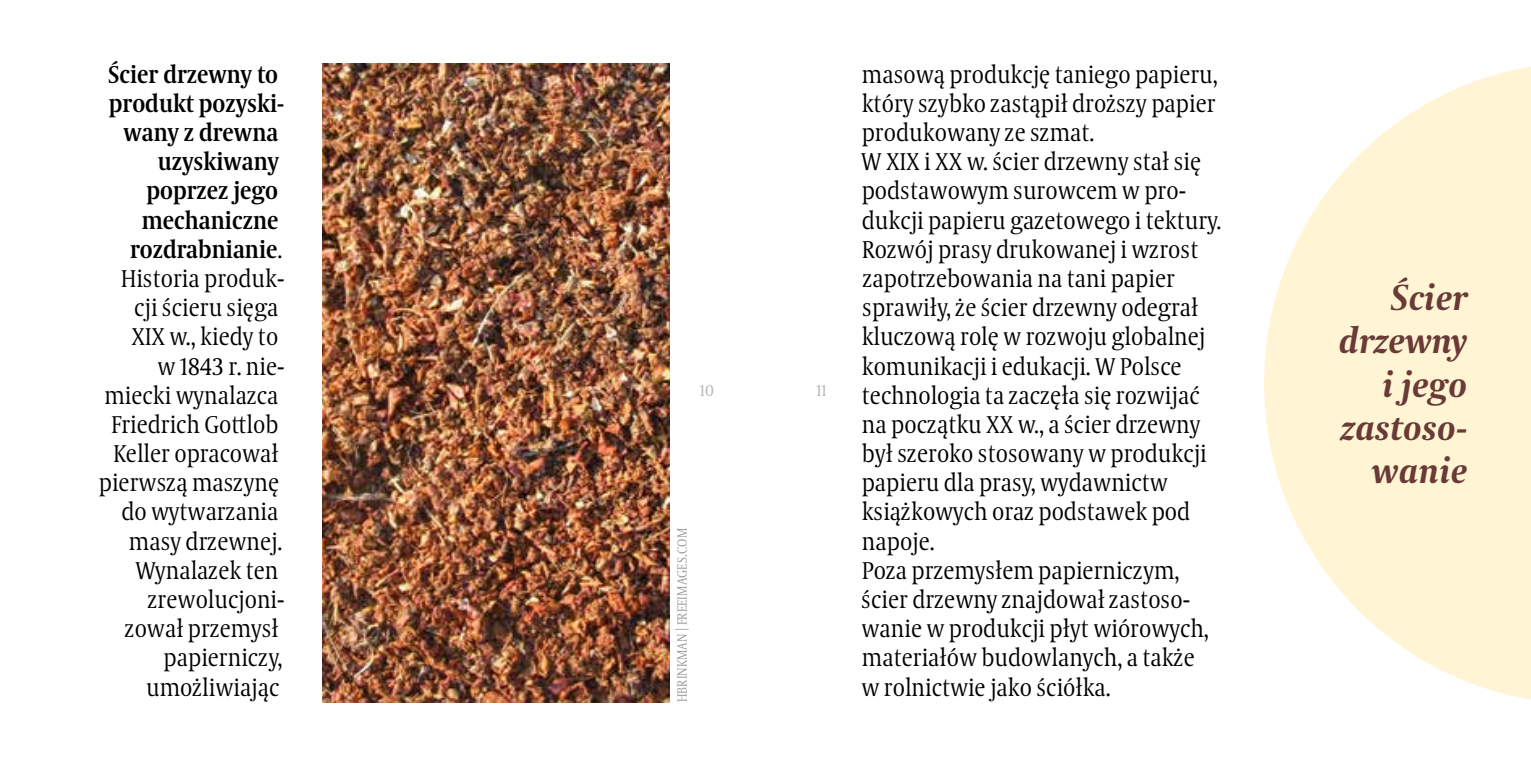
<style>
.page{position:relative;width:1531px;height:766px;background:#fff}
.page>*{position:absolute;margin:0;border:0;box-sizing:border-box;transform-origin:0 0}
.t1{font:italic 700 36px/43.2px "Coranto 2";color:#6a3b36;text-align:right}
.t2{font:24.3px/29.2px "Coranto 2 Headline Lt";color:#000;text-align:right}
.t3{font:600 24.3px/29.2px "Coranto 2 Headline SB";color:#000;text-align:right}
.t4{font:15.75px "Coranto 2 Headline Lt";color:#b3b2b2}
.t5{font:13.5px "Coranto 2 Headline Lt";letter-spacing:.01em;color:#9d9d9c}
.s1{font-family:"Coranto 2 Headline Lt";font-weight:400}
</style>
<div class="page">
<svg style="left:1264px;top:66px;width:267px;height:634px;fill:#fff5d5"></svg>
<img style="left:323px;top:64px;width:347px;height:638px">
<p class="t3" style="left:108px;top:59px;width:178px">Ścier drzewny to produkt pozyski&shy;wany z drewna uzyskiwany poprzez jego mechaniczne rozdrabnianie<span class="s1">.</span></p>
<p class="t2" style="left:99px;top:263px;width:187px">Historia produk&shy;cji ścieru sięga<br>XIX w., kiedy to<br>w 1843 r. nie&shy;miecki wynalazca<br>Friedrich Gottlob<br>Keller opracował pierwszą maszynę do wytwarzania masy drzewnej.<br>Wynalazek ten zrewolucjoni&shy;zował przemysł papierniczy, umożliwiając</p>
<h1 class="t1" style="left:1338px;top:277px;width:130px">Ścier drzewny i jego zastoso&shy;wanie</h1>
<p class="t2" style="left:861px;top:59px;width:361px;text-align:left">masową produkcję taniego papieru, który szybko zastąpił droższy papier produkowany ze szmat.<br>W XIX i XX w. ścier drzewny stał się podstawowym surowcem w pro&shy;dukcji papieru gazetowego i tektury.<br>Rozwój prasy drukowanej i wzrost zapotrzebowania na tani papier sprawiły, że ścier drzewny odegrał kluczową rolę w rozwoju globalnej komunikacji i edukacji. W Polsce technologia ta zaczęła się rozwijać na początku XX w., a ścier drzewny był szeroko stosowany w produkcji papieru dla prasy, wydawnictw książkowych oraz podstawek pod napoje.<br>Poza przemysłem papierniczym, ścier drzewny znajdował zastoso&shy;wanie w produkcji płyt wiórowych, materiałów budowlanych, a także<br>w rolnictwie jako ściółka.</p>
<p class="t4" style="left:700px;top:379px;width:16px">10</p>
<p class="t4" style="left:816px;top:379px;width:12px">11</p>
<p class="t5" style="left:672px;top:702px;width:175px;rotate:-90deg">HBRINKMAN | FREEIMAGES.COM</p>
</div>
